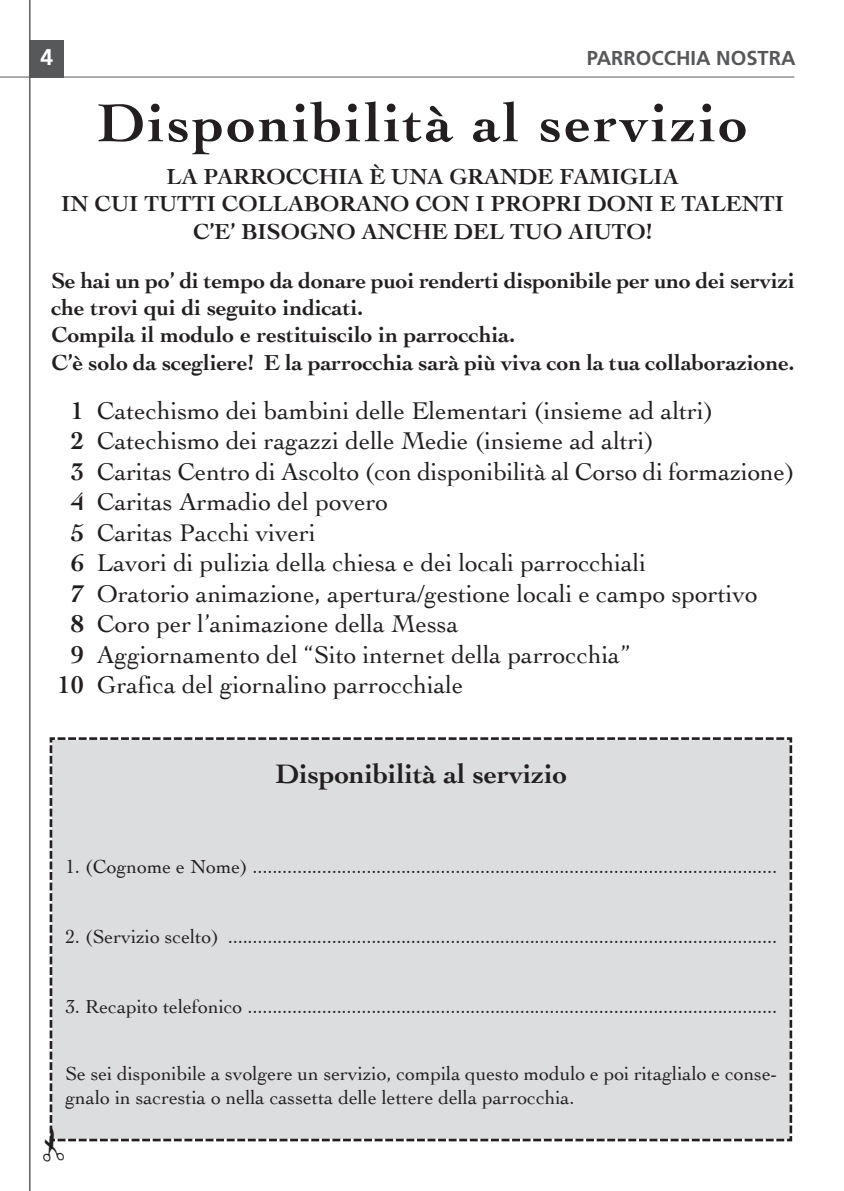
<style>
.page{position:relative;width:844px;height:1191px;background:#fff}
.page>*{position:absolute;margin:0;border:0;box-sizing:border-box;transform-origin:0 0}
.t1{font:700 56px "Cochin";letter-spacing:.05em;color:#231f20}
.t2{font:700 28px "Cochin";color:#231f20}
.t3{font:25.38px "Cochin";color:#231f20}
.t4{font:700 22.75px/27.3px "Cochin";color:#231f20}
.t5{font:700 22.75px "Frutiger";color:#fff}
.t6{font:700 20.12px "Frutiger";color:#57585a}
.t7{font:19.78px/23.8px "Cochin";color:#231f20}
.s1{font-weight:700}
</style>
<div class="page">
<hr style="left:0;top:77px;width:794px;height:1px;background:#57585a">
<div style="left:30px;top:40px;width:34px;height:37px;background:#57585a"></div>
<hr style="left:29px;top:0;width:1px;height:1191px;background:#57585a">
<div style="left:49px;top:737px;width:744px;height:405px;background:#dcdddf"></div>
<p class="t5" style="left:40px;top:48px;width:14px">4</p>
<p class="t6" style="left:587px;top:50px;width:210px">PARROCCHIA NOSTRA</p>
<h1 class="t1" style="left:97px;top:90px;width:651px">Disponibilità al servizio</h1>
<p class="t4" style="left:61px;top:163px;width:724px;text-align:center">LA PARROCCHIA è UNA GRANDE FAMIGLIA<br>IN CUI TUTTI COLLABORANO CON I PROPRI DONI E TALENTI<br>C’E’ BISOGNO ANCHE DEL TUO AIUTO!</p>
<p class="t4" style="left:51px;top:266px;width:744px">Se hai un po’ di tempo da donare puoi renderti disponibile per uno dei servizi che trovi qui di seguito indicati.<br>Compila il modulo e restituiscilo in parrocchia.<br>C’è solo da scegliere! E la parrocchia sarà più viva con la tua collaborazione.</p>
<p class="t3" style="left:71px;top:396px;width:643px"><span class="s1">1</span> Catechismo dei bambini delle Elementari (insieme ad altri)</p>
<p class="t3" style="left:71px;top:427px;width:584px"><span class="s1">2</span> Catechismo dei ragazzi delle Medie (insieme ad altri)</p>
<p class="t3" style="left:71px;top:457px;width:725px"><span class="s1">3</span> Caritas Centro di Ascolto (con disponibilità al Corso di formazione)</p>
<p class="t3" style="left:71px;top:487px;width:318px"><span class="s1">4</span> Caritas Armadio del povero</p>
<p class="t3" style="left:71px;top:518px;width:246px"><span class="s1">5</span> Caritas Pacchi viveri</p>
<p class="t3" style="left:71px;top:548px;width:576px"><span class="s1">6</span> Lavori di pulizia della chiesa e dei locali parrocchiali</p>
<p class="t3" style="left:71px;top:579px;width:688px"><span class="s1">7</span> Oratorio animazione, apertura/gestione locali e campo sportivo</p>
<p class="t3" style="left:71px;top:609px;width:389px"><span class="s1">8</span> Coro per l’animazione della Messa</p>
<p class="t3" style="left:71px;top:640px;width:560px"><span class="s1">9</span> Aggiornamento del “Sito internet della parrocchia”</p>
<p class="t3" style="left:58px;top:670px;width:407px"><span class="s1">10</span> Grafica del giornalino parrocchiale</p>
<h2 class="t2" style="left:275px;top:757px;width:293px">Disponibilità al servizio</h2>
<p class="t7" style="left:65px;top:854px;width:713px">1. (Cognome e Nome) ..........................................................................................................</p>
<p class="t7" style="left:65px;top:924px;width:713px">2. (Servizio scelto) ...............................................................................................................</p>
<p class="t7" style="left:65px;top:994px;width:713px">3. Recapito telefonico ...........................................................................................................</p>
<p class="t7" style="left:65px;top:1062px;width:713px">Se sei disponibile a svolgere un servizio, compila questo modulo e poi ritaglialo e conse&shy;gnalo in sacrestia o nella cassetta delle lettere della parrocchia.</p>
</div>
